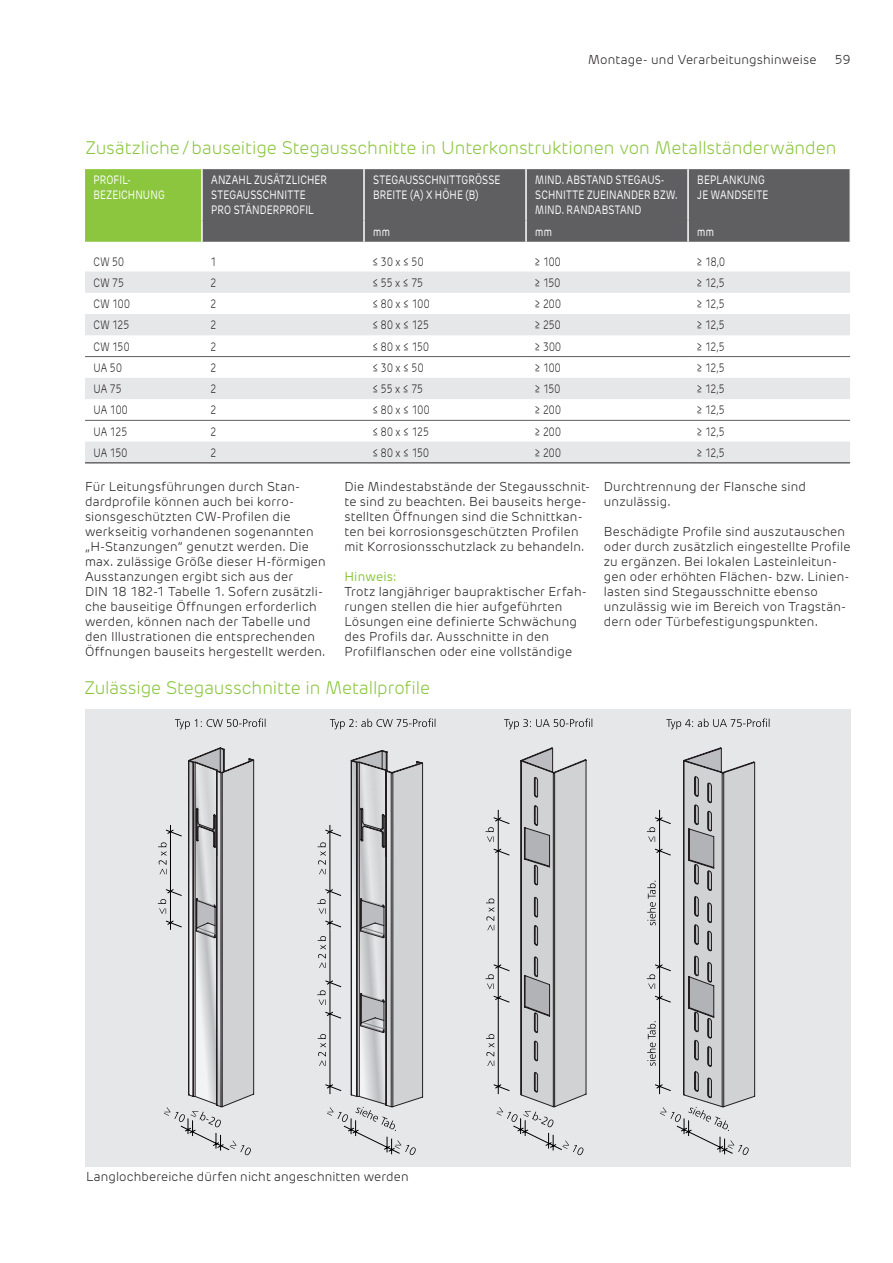
<style>
.page{position:relative;width:893px;height:1263px;background:#fff}
.page>*{position:absolute;margin:0;border:0;box-sizing:border-box;transform-origin:0 0}
._1_2_Subhead_12pt{font:300 18px "New Rubrik Edge";color:#8bc63e}
._3_1_Copy_8_5pt{font:300 12.75px/15px "New Rubrik Edge";letter-spacing:.015em;color:#231f20}
._1_2_Subhead_12pt-2{font:300 12.75px "New Rubrik Edge";letter-spacing:.015em;color:#231f20}
._3_1_Copy_8_5pt-2{font:12.75px "New Rubrik Edge";letter-spacing:.01em;color:#8bc63e}
._4_2_Tabellen_Copy_8pt_80{font:300 12px "New Rubrik Edge";letter-spacing:.005em;color:#231f20;scale:.8 1}
._4_1_Tabellen_Head_8pt_80{font:12px/15px "New Rubrik Edge";letter-spacing:.015em;color:#fff;scale:.8 1}
</style>
<div class="page">
<div style="left:85px;top:709px;width:765px;height:457px;background:#e6e7e9"></div>
<div style="left:85px;top:169px;width:116px;height:73px;background:#8bc63e"></div>
<div style="left:203px;top:169px;width:647px;height:73px;background:#5f5f62"></div>
<svg style="left:85px;top:271px;width:765px;height:191px"></svg>
<hr style="left:363px;top:169px;width:2px;height:51px;background:#fff">
<hr style="left:525px;top:169px;width:2px;height:51px;background:#fff">
<hr style="left:687px;top:169px;width:2px;height:51px;background:#fff">
<hr style="left:363px;top:220px;width:2px;height:22px;background:#fff">
<hr style="left:525px;top:220px;width:2px;height:22px;background:#fff">
<hr style="left:687px;top:220px;width:2px;height:22px;background:#fff">
<hr style="left:85px;top:462px;width:117px;height:1px;background:#231f20">
<hr style="left:202px;top:462px;width:162px;height:1px;background:#231f20">
<hr style="left:364px;top:462px;width:162px;height:1px;background:#231f20">
<hr style="left:526px;top:462px;width:162px;height:1px;background:#231f20">
<hr style="left:688px;top:462px;width:162px;height:1px;background:#231f20">
<hr style="left:85px;top:420px;width:117px;height:1px;background:#5f5f62">
<hr style="left:202px;top:420px;width:162px;height:1px;background:#5f5f62">
<hr style="left:364px;top:420px;width:162px;height:1px;background:#5f5f62">
<hr style="left:526px;top:420px;width:162px;height:1px;background:#5f5f62">
<hr style="left:688px;top:420px;width:162px;height:1px;background:#5f5f62">
<hr style="left:85px;top:356px;width:117px;height:1px;background:#5f5f62">
<hr style="left:202px;top:356px;width:162px;height:1px;background:#5f5f62">
<hr style="left:364px;top:356px;width:162px;height:1px;background:#5f5f62">
<hr style="left:526px;top:356px;width:162px;height:1px;background:#5f5f62">
<hr style="left:688px;top:356px;width:162px;height:1px;background:#5f5f62">
<svg style="left:254px;top:747px;width:468px;height:350px"></svg>
<svg style="left:158px;top:747px;width:96px;height:408px"></svg>
<svg style="left:175px;top:718px;width:90px;height:11px"></svg>
<svg style="left:330px;top:718px;width:105px;height:11px"></svg>
<svg style="left:504px;top:718px;width:88px;height:11px"></svg>
<svg style="left:666px;top:718px;width:103px;height:11px"></svg>
<svg style="left:317px;top:750px;width:106px;height:405px"></svg>
<svg style="left:647px;top:748px;width:108px;height:407px"></svg>
<svg style="left:485px;top:748px;width:101px;height:407px"></svg>
<p class="_1_2_Subhead_12pt-2" style="left:588px;top:52px;width:230px">Montage- und Verarbeitungshinweise</p>
<p class="_3_1_Copy_8_5pt" style="left:835px;top:52px;width:17px">59</p>
<p class="_1_2_Subhead_12pt" style="left:85px;top:137px;width:753px">Zusätzliche/bauseitige Stegausschnitte in Unterkonstruktionen von Metallständerwänden</p>
<p class="_4_1_Tabellen_Head_8pt_80" style="left:94px;top:173px;width:48px">PROFIL-</p>
<p class="_4_1_Tabellen_Head_8pt_80" style="left:94px;top:188px;width:91px">BEZEICHNUNG</p>
<p class="_4_1_Tabellen_Head_8pt_80" style="left:211px;top:173px;width:146px">ANZAHL ZUSÄTZLICHER</p>
<p class="_4_1_Tabellen_Head_8pt_80" style="left:211px;top:188px;width:120px">STEGAUSSCHNITTE</p>
<p class="_4_1_Tabellen_Head_8pt_80" style="left:211px;top:203px;width:130px">PRO STÄNDERPROFIL</p>
<p class="_4_1_Tabellen_Head_8pt_80" style="left:373px;top:173px;width:161px">STEGAUSSCHNITTGRÖSSE</p>
<p class="_4_1_Tabellen_Head_8pt_80" style="left:373px;top:188px;width:133px">BREITE (A) X HÖHE (B)</p>
<p class="_4_1_Tabellen_Head_8pt_80" style="left:535px;top:173px;width:179px">MIND. ABSTAND STEGAUS-<br>SCHNITTE ZUEINANDER BZW.</p>
<p class="_4_1_Tabellen_Head_8pt_80" style="left:535px;top:203px;width:134px">MIND. RANDABSTAND</p>
<p class="_4_1_Tabellen_Head_8pt_80" style="left:697px;top:173px;width:86px">BEPLANKUNG</p>
<p class="_4_1_Tabellen_Head_8pt_80" style="left:697px;top:188px;width:91px">JE WANDSEITE</p>
<p class="_4_1_Tabellen_Head_8pt_80" style="left:373px;top:224px;width:22px">mm</p>
<p class="_4_1_Tabellen_Head_8pt_80" style="left:535px;top:224px;width:22px">mm</p>
<p class="_4_1_Tabellen_Head_8pt_80" style="left:697px;top:224px;width:22px">mm</p>
<p class="_4_2_Tabellen_Copy_8pt_80" style="left:94px;top:254px;width:40px">CW 50</p>
<p class="_4_2_Tabellen_Copy_8pt_80" style="left:210px;top:254px;width:9px">1</p>
<p class="_4_2_Tabellen_Copy_8pt_80" style="left:372px;top:254px;width:65px">≤ 30 x ≤ 50</p>
<p class="_4_2_Tabellen_Copy_8pt_80" style="left:534px;top:254px;width:34px">≥ 100</p>
<p class="_4_2_Tabellen_Copy_8pt_80" style="left:697px;top:254px;width:37px">≥ 18,0</p>
<p class="_4_2_Tabellen_Copy_8pt_80" style="left:94px;top:275px;width:39px">CW 75</p>
<p class="_4_2_Tabellen_Copy_8pt_80" style="left:210px;top:275px;width:9px">2</p>
<p class="_4_2_Tabellen_Copy_8pt_80" style="left:372px;top:275px;width:65px">≤ 55 x ≤ 75</p>
<p class="_4_2_Tabellen_Copy_8pt_80" style="left:534px;top:275px;width:34px">≥ 150</p>
<p class="_4_2_Tabellen_Copy_8pt_80" style="left:697px;top:275px;width:37px">≥ 12,5</p>
<p class="_4_2_Tabellen_Copy_8pt_80" style="left:94px;top:297px;width:47px">CW 100</p>
<p class="_4_2_Tabellen_Copy_8pt_80" style="left:210px;top:297px;width:9px">2</p>
<p class="_4_2_Tabellen_Copy_8pt_80" style="left:372px;top:297px;width:73px">≤ 80 x ≤ 100</p>
<p class="_4_2_Tabellen_Copy_8pt_80" style="left:534px;top:297px;width:35px">≥ 200</p>
<p class="_4_2_Tabellen_Copy_8pt_80" style="left:697px;top:297px;width:37px">≥ 12,5</p>
<p class="_4_2_Tabellen_Copy_8pt_80" style="left:94px;top:318px;width:46px">CW 125</p>
<p class="_4_2_Tabellen_Copy_8pt_80" style="left:210px;top:318px;width:9px">2</p>
<p class="_4_2_Tabellen_Copy_8pt_80" style="left:372px;top:318px;width:72px">≤ 80 x ≤ 125</p>
<p class="_4_2_Tabellen_Copy_8pt_80" style="left:534px;top:318px;width:34px">≥ 250</p>
<p class="_4_2_Tabellen_Copy_8pt_80" style="left:697px;top:318px;width:37px">≥ 12,5</p>
<p class="_4_2_Tabellen_Copy_8pt_80" style="left:94px;top:339px;width:46px">CW 150</p>
<p class="_4_2_Tabellen_Copy_8pt_80" style="left:210px;top:339px;width:9px">2</p>
<p class="_4_2_Tabellen_Copy_8pt_80" style="left:372px;top:339px;width:72px">≤ 80 x ≤ 150</p>
<p class="_4_2_Tabellen_Copy_8pt_80" style="left:534px;top:339px;width:35px">≥ 300</p>
<p class="_4_2_Tabellen_Copy_8pt_80" style="left:697px;top:339px;width:37px">≥ 12,5</p>
<p class="_4_2_Tabellen_Copy_8pt_80" style="left:94px;top:360px;width:37px">UA 50</p>
<p class="_4_2_Tabellen_Copy_8pt_80" style="left:210px;top:360px;width:9px">2</p>
<p class="_4_2_Tabellen_Copy_8pt_80" style="left:372px;top:360px;width:65px">≤ 30 x ≤ 50</p>
<p class="_4_2_Tabellen_Copy_8pt_80" style="left:534px;top:360px;width:34px">≥ 100</p>
<p class="_4_2_Tabellen_Copy_8pt_80" style="left:697px;top:360px;width:37px">≥ 12,5</p>
<p class="_4_2_Tabellen_Copy_8pt_80" style="left:94px;top:382px;width:37px">UA 75</p>
<p class="_4_2_Tabellen_Copy_8pt_80" style="left:210px;top:382px;width:9px">2</p>
<p class="_4_2_Tabellen_Copy_8pt_80" style="left:372px;top:382px;width:65px">≤ 55 x ≤ 75</p>
<p class="_4_2_Tabellen_Copy_8pt_80" style="left:534px;top:382px;width:34px">≥ 150</p>
<p class="_4_2_Tabellen_Copy_8pt_80" style="left:697px;top:382px;width:37px">≥ 12,5</p>
<p class="_4_2_Tabellen_Copy_8pt_80" style="left:94px;top:403px;width:44px">UA 100</p>
<p class="_4_2_Tabellen_Copy_8pt_80" style="left:210px;top:403px;width:9px">2</p>
<p class="_4_2_Tabellen_Copy_8pt_80" style="left:372px;top:403px;width:73px">≤ 80 x ≤ 100</p>
<p class="_4_2_Tabellen_Copy_8pt_80" style="left:534px;top:403px;width:35px">≥ 200</p>
<p class="_4_2_Tabellen_Copy_8pt_80" style="left:697px;top:403px;width:37px">≥ 12,5</p>
<p class="_4_2_Tabellen_Copy_8pt_80" style="left:94px;top:424px;width:44px">UA 125</p>
<p class="_4_2_Tabellen_Copy_8pt_80" style="left:210px;top:424px;width:9px">2</p>
<p class="_4_2_Tabellen_Copy_8pt_80" style="left:372px;top:424px;width:72px">≤ 80 x ≤ 125</p>
<p class="_4_2_Tabellen_Copy_8pt_80" style="left:534px;top:424px;width:35px">≥ 200</p>
<p class="_4_2_Tabellen_Copy_8pt_80" style="left:697px;top:424px;width:37px">≥ 12,5</p>
<p class="_4_2_Tabellen_Copy_8pt_80" style="left:94px;top:445px;width:44px">UA 150</p>
<p class="_4_2_Tabellen_Copy_8pt_80" style="left:210px;top:445px;width:9px">2</p>
<p class="_4_2_Tabellen_Copy_8pt_80" style="left:372px;top:445px;width:72px">≤ 80 x ≤ 150</p>
<p class="_4_2_Tabellen_Copy_8pt_80" style="left:534px;top:445px;width:35px">≥ 200</p>
<p class="_4_2_Tabellen_Copy_8pt_80" style="left:697px;top:445px;width:37px">≥ 12,5</p>
<p class="_3_1_Copy_8_5pt" style="left:85px;top:479px;width:217px">Für Leitungsführungen durch Stan-</p>
<p class="_3_1_Copy_8_5pt" style="left:85px;top:494px;width:242px">dardprofile können auch bei korro&shy;sionsgeschü tzten CW-Profilen die werkseitig vorhandenen sogenannten „H-Stanzungen“ genutzt werden. Die max. zulässige Größe dieser H-förmigen Ausstanzungen ergibt sich aus der<br>DIN 18 182-1 Tabelle 1. Sofern zusätzli&shy;che bauseitige Öffnungen erforderlich werden, können nach der Tabelle und den Illustrationen die entsprechenden Öffnungen bauseits hergestellt werden.</p>
<p class="_3_1_Copy_8_5pt" style="left:344px;top:479px;width:247px">Die Mindestabstände der Stegausschnit&shy;te sind zu beachten. Bei bauseits herge&shy;stellten Öffnungen sind die Schnittkan&shy;ten bei korrosionsgeschü tzten Profilen mit Korrosionsschutzlack zu behandeln.</p>
<p class="_3_1_Copy_8_5pt-2" style="left:344px;top:569px;width:53px">Hinweis:</p>
<p class="_3_1_Copy_8_5pt" style="left:344px;top:584px;width:244px">Trotz langjähriger baupraktischer Erfah&shy;rungen stellen die hier aufgeführten</p>
<p class="_3_1_Copy_8_5pt" style="left:344px;top:614px;width:234px">Lösungen eine definierte Schwächung</p>
<p class="_3_1_Copy_8_5pt" style="left:344px;top:629px;width:206px">des Profils dar. Ausschnitte in den</p>
<p class="_3_1_Copy_8_5pt" style="left:344px;top:644px;width:229px">Profilflanschen oder eine vollständige</p>
<p class="_1_2_Subhead_12pt" style="left:84px;top:677px;width:347px">Zulässige Stegausschnitte in Metallprofile</p>
<p class="_3_1_Copy_8_5pt" style="left:604px;top:479px;width:204px">Durchtrennung der Flansche sind</p>
<p class="_3_1_Copy_8_5pt" style="left:604px;top:494px;width:68px">unzulässig.</p>
<p class="_3_1_Copy_8_5pt" style="left:604px;top:524px;width:248px">Beschädigte Profile sind auszutauschen oder durch zusätzlich eingestellte Profile zu ergänzen. Bei lokalen Lasteinleitun&shy;gen oder erhöhten Flächen- bzw. Linien&shy;lasten sind Stegausschnitte ebenso unzulässig wie im Bereich von Tragstän&shy;dern oder Tü rbefestigungspunkten.</p>
<p class="_3_1_Copy_8_5pt" style="left:86px;top:1169px;width:324px">Langlochbereiche dürfen nicht angeschnitten werden</p>
</div>
